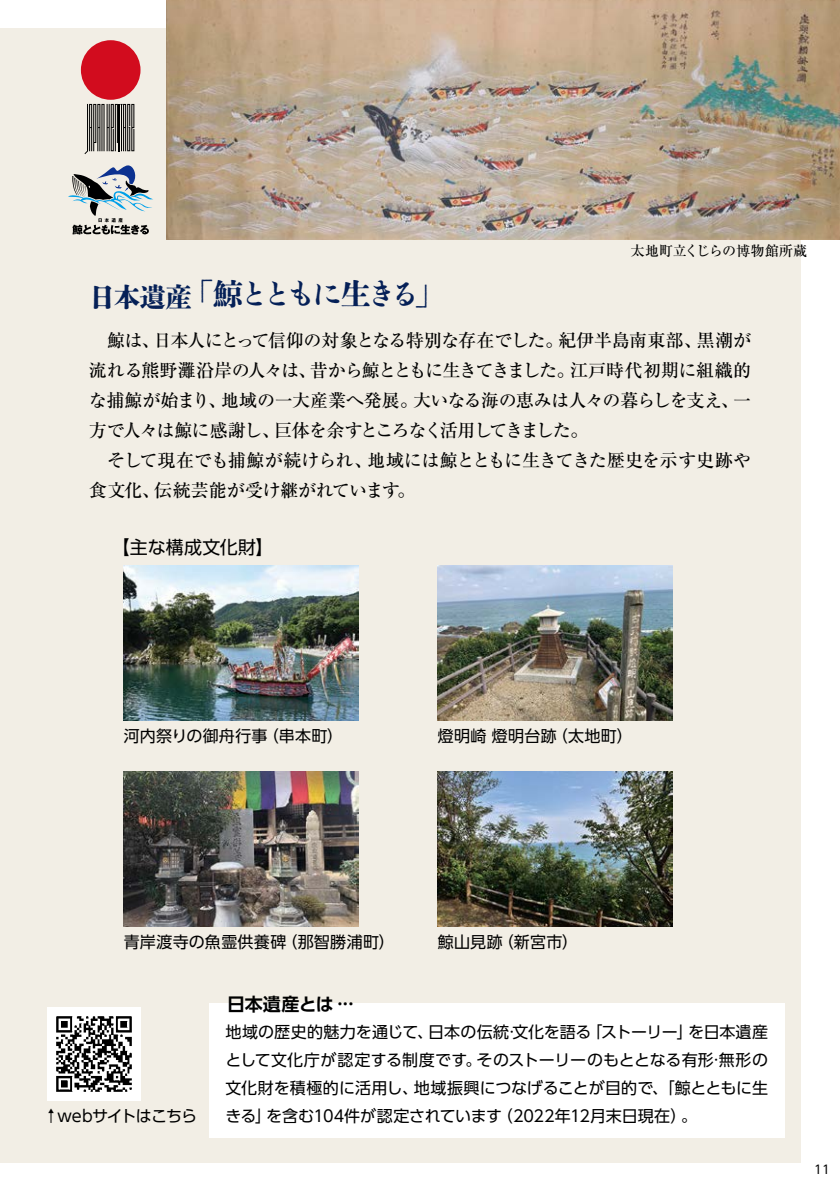
<style>
.page{position:relative;width:840px;height:1191px;background:#fff}
.page>*{position:absolute;margin:0;border:0;box-sizing:border-box;transform-origin:0 0}
.t1{font:800 30px "DNP Shuei N Shogo Min Std";letter-spacing:-.135em;color:#052057}
.t2{font:500 18px/30px "Ryumin Pro";letter-spacing:-.035em;color:#000}
.t3{font:18px "UD Shin Go Pro";letter-spacing:.005em;color:#000}
.t4{font:700 18px "UD Shin Go Pro De";letter-spacing:-.005em;color:#000}
.t5{font:16px/28px "UD Shin Go Pr 6";letter-spacing:-.015em;color:#000;text-align:justify}
.t6{font:16px "UD Shin Go Pro";letter-spacing:.015em;color:#000}
.t7{font:16px "UD Shin Go Pro";letter-spacing:-.045em;color:#000}
.t8{font:500 14px "Ryumin Pro";letter-spacing:-.005em;color:#000}
.t9{font:12px "UD Shin Go Pro";color:#000}
.s1{font-size:26.8px}
</style>
<div class="page">
<div style="left:0;top:28px;width:799px;height:1134px;background:#f2eee5"></div>
<svg style="left:68px;top:165px;width:85px;height:70px"></svg>
<div style="left:209px;top:1003px;width:575px;height:134px;background:#fff"></div>
<img style="left:124px;top:566px;width:234px;height:154px">
<img style="left:437px;top:566px;width:235px;height:154px">
<img style="left:124px;top:772px;width:234px;height:154px">
<img style="left:437px;top:772px;width:235px;height:154px">
<img style="left:166px;top:0;width:673px;height:239px">
<div style="left:81px;top:40px;width:59px;height:60px;background:#d20c1e;border-radius:50%"></div>
<svg style="left:84px;top:104px;width:50px;height:50px"></svg>
<img style="left:47px;top:1007px;width:94px;height:93px">
<p class="t8" style="left:630px;top:240px;width:178px">太地町立くじらの博物館所蔵</p>
<h1 class="t1" style="left:89px;top:273px;width:357px"><span class="s1">日本遺産</span>「鯨とともに生きる」</h1>
<p class="t2" style="left:89px;top:324px;width:663px">　鯨は、日本人にとって信仰の対象となる特別な存在でした。紀伊半島南東部、黒潮が流れる熊野灘沿岸の人々は、昔から鯨とともに生きてきました。江戸時代初期に組織的な捕鯨が始まり、地域の一大産業へ発展。大いなる海の恵みは人々の暮らしを支え、一方で人々は鯨に感謝し、巨体を余すところなく活用してきました。　　<br>　そして現在でも捕鯨が続けられ、地域には鯨とともに生きてきた歴史を示す史跡や食文化、伝統芸能が受け継がれています。</p>
<p class="t3" style="left:112px;top:532px;width:163px">【主な構成文化財】</p>
<p class="t6" style="left:124px;top:722px;width:221px">河内祭りの御舟行事（串本町）</p>
<p class="t6" style="left:437px;top:722px;width:197px">燈明崎 燈明台跡（太地町）</p>
<p class="t6" style="left:124px;top:928px;width:272px">青岸渡寺の魚霊供養碑（那智勝浦町）</p>
<p class="t6" style="left:437px;top:928px;width:142px">鯨山見跡（新宮市）</p>
<p class="t7" style="left:43px;top:1103px;width:155px">↑webサイトはこちら</p>
<p class="t4" style="left:227px;top:989px;width:128px">日本遺産とは ···</p>
<p class="t5" style="left:225px;top:1017px;width:543px">地域の歴史的魅力を通じて、日本の伝統·文化を語る「ストーリー」を日本遺産として文化庁が認定する制度です。そのストーリーのもととなる有形·無形の文化財を積極的に活用し、地域振興につなげることが目的で、「鯨とともに生きる」を含む104件が認定されています（2022年12月末日現在）。</p>
<p class="t9" style="left:813px;top:1159px;width:17px">11</p>
</div>
